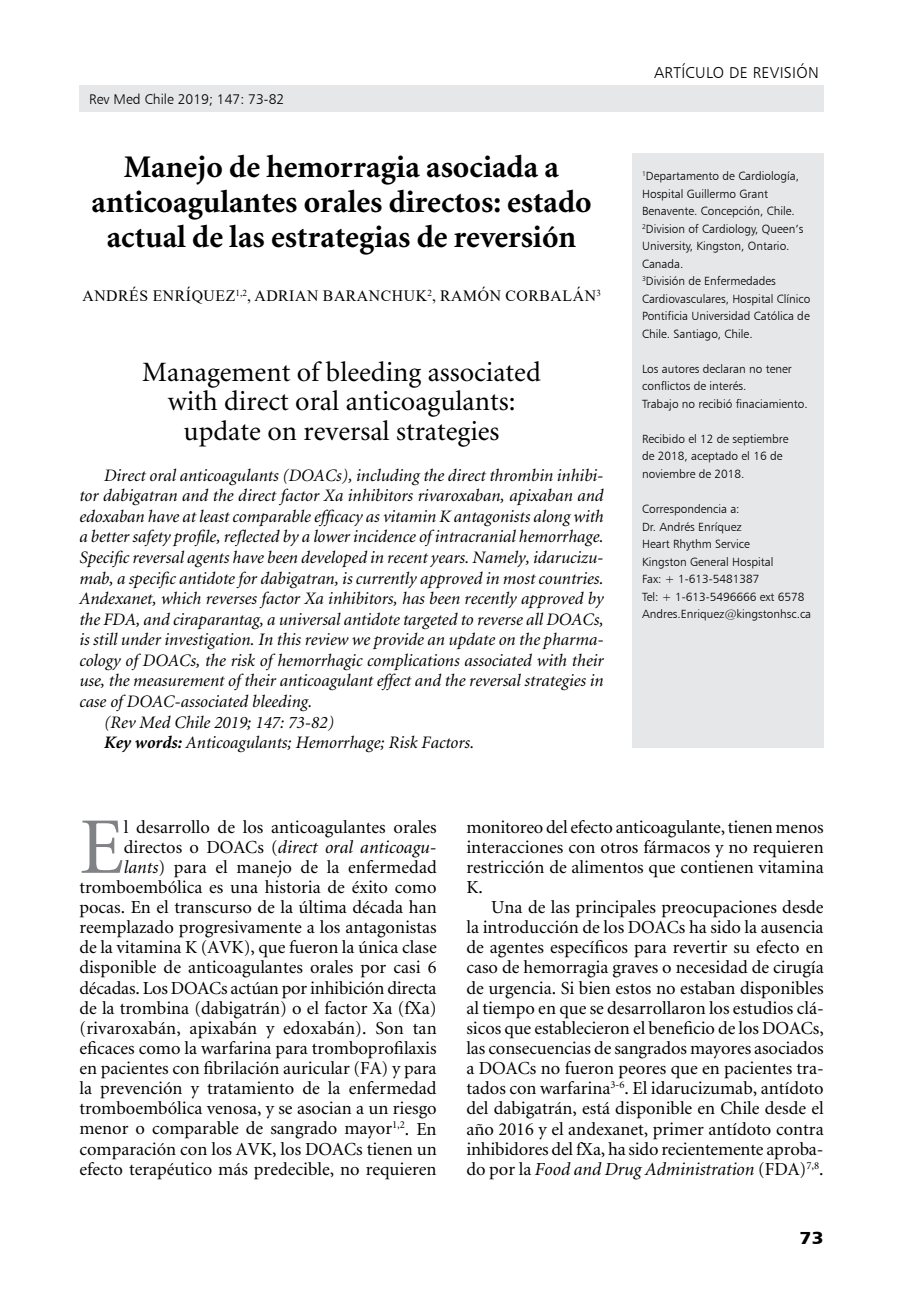
<style>
.page{position:relative;width:918px;height:1315px;background:#fff}
.page>*{position:absolute;margin:0;border:0;box-sizing:border-box;transform-origin:0 0}
.t1{font:80.33px "Minion";color:#808285}
.t2{font:700 31.5px/35px "Minion";color:#000;text-align:center}
.t3{font:28px/29.8px "Minion";color:#000;text-align:center}
.t4{font:18.38px/20.1px "Minion";color:#000;text-align:justify}
.t5{font:italic 17.5px "Minion";color:#000}
.t6{font:17.5px "Humanist 777 BT Black B";color:#000;scale:1.1 1}
.t7{font:15.75px "Times New Roman";letter-spacing:.035em;color:#000}
.t8{font:15.75px "Humanist 777 BT Light B";color:#000}
.t9{font:14px "Humanist 777 BT Light B";color:#000}
.t10{font:11.9px/17.5px "Humanist 777 BT Light B";color:#000}
.s1{font-weight:700}
.s2{font-style:italic}
</style>
<div class="page">
<div style="left:79px;top:85px;width:744px;height:26px;background:#e6e7e8"></div>
<div style="left:632px;top:154px;width:191px;height:594px;background:#e6e7e8"></div>
<p class="t9" style="left:89px;top:90px;width:197px">Rev Med Chile 2019; 147: 73-82</p>
<h2 class="t2" style="left:91px;top:151px;width:501px">Manejo de hemorragia asociada a anticoagulantes orales directos: estado actual de las estrategias de reversión</h2>
<p class="t7" style="left:82px;top:285px;width:520px">ANDRÉS ENRÍQUEZ<sup>1,2</sup>, ADRIAN BARANCHUK<sup>2</sup>, RAMÓN CORBALÁN<sup>3</sup></p>
<h3 class="t3" style="left:142px;top:358px;width:400px">Management of bleeding associated with direct oral anticoagulants: update on reversal strategies</h3>
<p class="t5" style="left:104px;top:466px;width:501px">Direct oral anticoagulants (DOACs), including the direct thrombin inhibi-</p>
<p class="t5" style="left:79px;top:487px;width:526px">tor dabigatran and the direct factor Xa inhibitors rivaroxaban, apixaban and</p>
<p class="t5" style="left:79px;top:507px;width:526px">edoxaban have at least comparable efficacy as vitamin K antagonists along with</p>
<p class="t5" style="left:79px;top:528px;width:526px">a better safety profile, reflected by a lower incidence of intracranial hemorrhage.</p>
<p class="t5" style="left:79px;top:549px;width:526px">Specific reversal agents have been developed in recent years. Namely, idarucizu-</p>
<p class="t5" style="left:79px;top:569px;width:526px">mab, a specific antidote for dabigatran, is currently approved in most countries.</p>
<p class="t5" style="left:79px;top:590px;width:526px">Andexanet, which reverses factor Xa inhibitors, has been recently approved by</p>
<p class="t5" style="left:79px;top:610px;width:526px">the FDA, and ciraparantag, a universal antidote targeted to reverse all DOACs,</p>
<p class="t5" style="left:79px;top:631px;width:526px">is still under investigation. In this review we provide an update on the pharma-</p>
<p class="t5" style="left:79px;top:651px;width:526px">cology of DOACs, the risk of hemorrhagic complications associated with their</p>
<p class="t5" style="left:79px;top:672px;width:526px">use, the measurement of their anticoagulant effect and the reversal strategies in</p>
<p class="t5" style="left:79px;top:693px;width:234px">case of DOAC-associated bleeding.</p>
<p class="t5" style="left:104px;top:713px;width:231px">(Rev Med Chile 2019; 147: 73-82)</p>
<p class="t5" style="left:104px;top:734px;width:372px"><span class="s1">Key words:</span> Anticoagulants; Hemorrhage; Risk Factors.</p>
<p class="t8" style="left:654px;top:63px;width:10px">artículoderevisión</p>
<p class="t10" style="left:642px;top:167px;width:170px"><sup>1</sup>Departamento de Cardiología,<br>Hospital Guillermo Grant<br>Benavente. Concepción, Chile.<br><sup>2</sup>Division of Cardiology, Queen’s<br>University, Kingston, Ontario.<br>Canada.<br><sup>3</sup>División de Enfermedades<br>Cardiovasculares, Hospital Clínico<br>Pontificia Universidad Católica de<br>Chile. Santiago, Chile.</p>
<p class="t10" style="left:642px;top:360px;width:167px">Los autores declaran no tener conflictos de interés.<br>Trabajo no recibió finaciamiento.</p>
<p class="t10" style="left:642px;top:430px;width:148px">Recibido el 12 de septiembre de 2018, aceptado el 16 de noviembre de 2018.</p>
<p class="t10" style="left:642px;top:500px;width:171px">Correspondencia a:<br>Dr. Andrés Enríquez<br>Heart Rhythm Service<br>Kingston General Hospital<br>Fax: + 1-613-5481387<br>Tel: + 1-613-5496666 ext 6578<br>Andres.Enriquez@kingstonhsc.ca</p>
<p class="t4" style="left:79px;top:817px;width:359px;text-align:right">l desarrollo de los anticoagulantes orales directos o DOACs (<span class="s2">direct oral anticoagu&shy;lants</span>) para el manejo de la enfermedad tromboembólica es una historia de éxito como pocas. En el transcurso de la última década han reemplazado progresivamente a los antagonistas de la vitamina K (AVK), que fueron la única clase disponible de anticoagulantes orales por casi 6 décadas. Los DOACs actúan por inhibición directa de la trombina (dabigatrán) o el factor Xa (fXa) (rivaroxabán, apixabán y edoxabán). Son tan eficaces como la warfarina para tromboprofilaxis en pacientes con fibrilación auricular (FA) y para la prevención y tratamiento de la enfermedad tromboembólica venosa, y se asocian a un riesgo menor o comparable de sangrado mayor<sup>1,2</sup>. En comparación con los AVK, los DOACs tienen un efecto terapéutico más predecible, no requieren</p>
<p class="t4" style="left:466px;top:817px;width:359px">monitoreo del efecto anticoagulante, tienen menos interacciones con otros fármacos y no requieren restricción de alimentos que contienen vitamina K.</p>
<h1 class="t1" style="left:79px;top:807px;width:46px">E</h1>
<p class="t4" style="left:466px;top:898px;width:359px;text-indent:25px">Una de las principales preocupaciones desde la introducción de los DOACs ha sido la ausencia de agentes específicos para revertir su efecto en caso de hemorragia graves o necesidad de cirugía de urgencia. Si bien estos no estaban disponibles al tiempo en que se desarrollaron los estudios clá&shy;sicos que establecieron el beneficio de los DOACs, las consecuencias de sangrados mayores asociados a DOACs no fueron peores que en pacientes tra&shy;tados con warfarina<sup>3-6</sup>. El idarucizumab, antídoto del dabigatrán, está disponible en Chile desde el año 2016 y el andexanet, primer antídoto contra inhibidores del fXa, ha sido recientemente aproba&shy;do por la <span class="s2">Food and Drug Administration</span> (FDA)<sup>7,8</sup>.</p>
<p class="t6" style="left:800px;top:1226px;width:23px">73</p>
</div>
